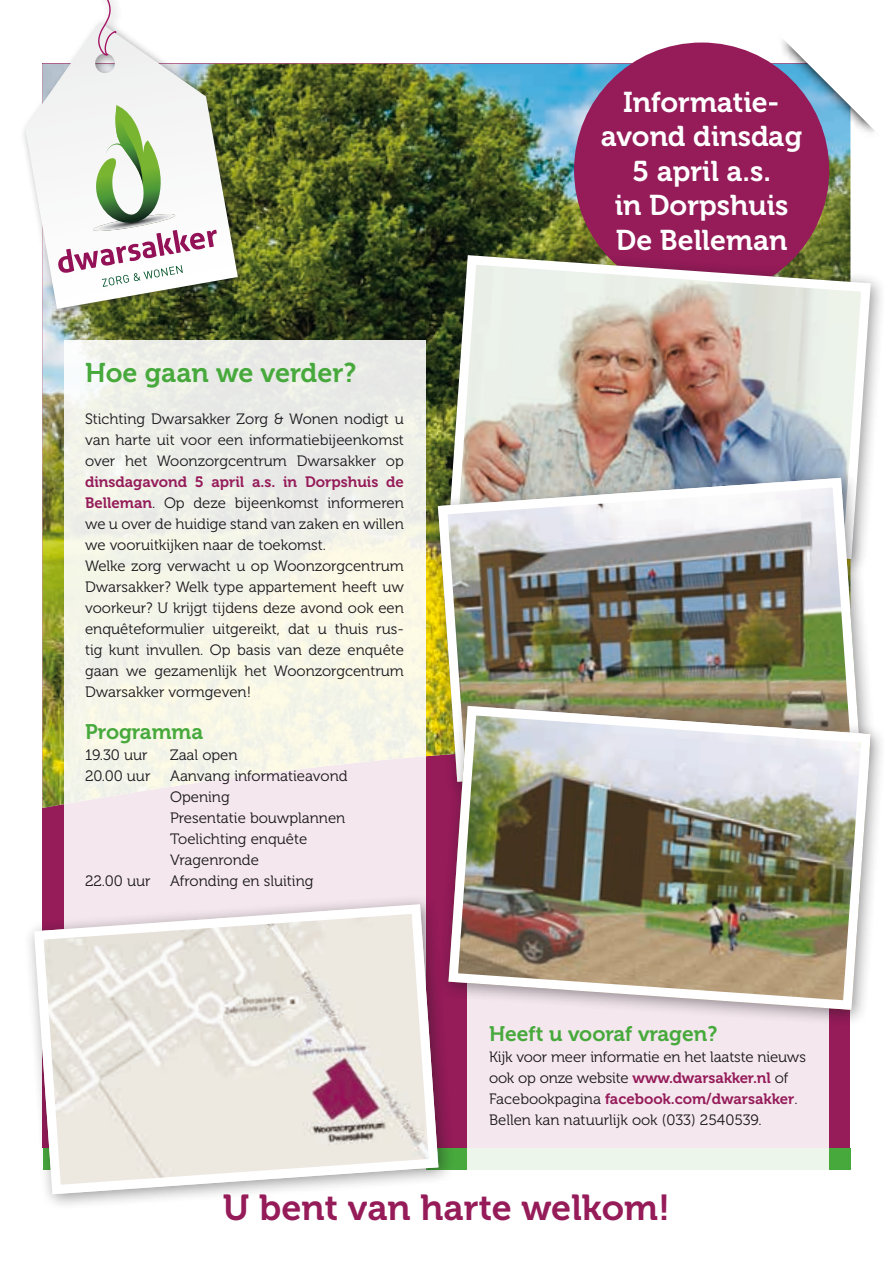
<style>
.page{position:relative;width:893px;height:1263px;background:#fff}
.page>*{position:absolute;margin:0;border:0;box-sizing:border-box;transform-origin:0 0}
.t1{font:36px "Museo 700";color:#951b59}
.t2{font:28.5px/34.5px "Museo 700";color:#fff;text-align:center}
.t3{font:27px "Museo 700";color:#47a93c}
.t4{font:21px "Museo 700";color:#47a93c}
.t5{font:15px/21px "Museo 300";color:#1a171c}
.t6{font:15px "Museo 700";color:#951b59}
.s1{font-family:"Museo 700";color:#951b59}
.s2{font-family:"Museo 300";color:#1a171c}
</style>
<div class="page">
<img style="left:43px;top:64px;width:807px;height:744px">
<div style="left:43px;top:1148px;width:807px;height:21px;background:#47a93c"></div>
<div style="left:64px;top:340px;width:361px;height:829px;background:linear-gradient(to right,#f2f1ea,#f2efe8)"></div>
<svg style="left:468px;top:1026px;width:361px;height:144px;background:#f2e9ed"></svg>
<div style="left:20px;top:0;width:229px;height:320px;background:#1a171c;opacity:.45"></div>
<svg style="left:25px;top:22px;width:213px;height:287px"></svg>
<svg style="left:70px;top:0;width:46px;height:56px"></svg>
<svg style="left:58px;top:105px;width:159px;height:182px"></svg>
<div style="left:23px;top:893px;width:432px;height:318px;background:#1a171c;opacity:.45"></div>
<svg style="left:29px;top:899px;width:414px;height:300px"></svg>
<div style="left:574px;top:43px;width:255px;height:255px;background:#951b59;border-radius:50%"></div>
<div style="left:438px;top:244px;width:449px;height:331px;background:#1a171c;opacity:.45"></div>
<img style="left:444px;top:250px;width:431px;height:217px">
<div style="left:427px;top:467px;width:450px;height:331px;background:#1a171c;opacity:.45"></div>
<img style="left:433px;top:473px;width:432px;height:313px">
<div style="left:438px;top:695px;width:449px;height:331px;background:#1a171c;opacity:.45"></div>
<img style="left:444px;top:701px;width:431px;height:314px">
<svg style="left:765px;top:40px;width:110px;height:109px"></svg>
<h3 class="t3" style="left:85px;top:357px;width:273px">Hoe gaan we verder?</h3>
<p class="t5" style="left:85px;top:408px;width:320px;text-align:justify">Stichting Dwarsakker Zorg &amp; Wonen nodigt u van harte uit voor een informatiebijeenkomst over het Woonzorgcentrum Dwarsakker op</p>
<p class="t6" style="left:85px;top:473px;width:320px">dinsdagavond 5 april a.s. in Dorpshuis de</p>
<p class="t5" style="left:85px;top:492px;width:320px"><span class="s1">Belleman</span>. Op deze bijeenkomst informeren we u over de huidige stand van zaken en willen we vooruitkijken naar de toekomst.<br>Welke zorg verwacht u op Woonzorgcentrum Dwarsakker? Welk type appartement heeft uw voorkeur? U krijgt tijdens deze avond ook een enquêteformulier uitgereikt, dat u thuis rus&shy;tig kunt invullen. Op basis van deze enquête gaan we gezamenlijk het Woonzorgcentrum Dwarsakker vormgeven!</p>
<h3 class="t4" style="left:85px;top:720px;width:120px">Programma</h3>
<p class="t5" style="left:85px;top:744px;width:64px">19.30 uur</p>
<p class="t5" style="left:170px;top:744px;width:69px">Zaal open</p>
<p class="t5" style="left:85px;top:765px;width:67px">20.00 uur</p>
<p class="t5" style="left:170px;top:765px;width:179px">Aanvang informatieavond<br>Opening<br>Presentatie bouwplannen<br>Toelichting enquête<br>Vragenronde</p>
<p class="t5" style="left:85px;top:870px;width:67px">22.00 uur</p>
<p class="t5" style="left:170px;top:870px;width:145px">Afronding en sluiting</p>
<h2 class="t2" style="left:601px;top:85px;width:203px">Informatie&shy;avond dinsdag<br>5 april a.s.<br>in Dorpshuis<br>De Belleman</h2>
<h3 class="t4" style="left:489px;top:1022px;width:230px">Heeft u vooraf vragen?</h3>
<p class="t5" style="left:489px;top:1046px;width:318px">Kijk voor meer informatie en het laatste nieuws ook op onze website <span class="s1">www.dwarsakker.nl</span> of</p>
<p class="t6" style="left:489px;top:1090px;width:310px"><span class="s2">Facebookpagina</span> facebook.com/dwarsakker<span class="s2">.</span></p>
<p class="t5" style="left:489px;top:1109px;width:274px">Bellen kan natuurlijk ook (033) 2540539.</p>
<h1 class="t1" style="left:223px;top:1187px;width:449px">U bent van harte welkom!</h1>
</div>
